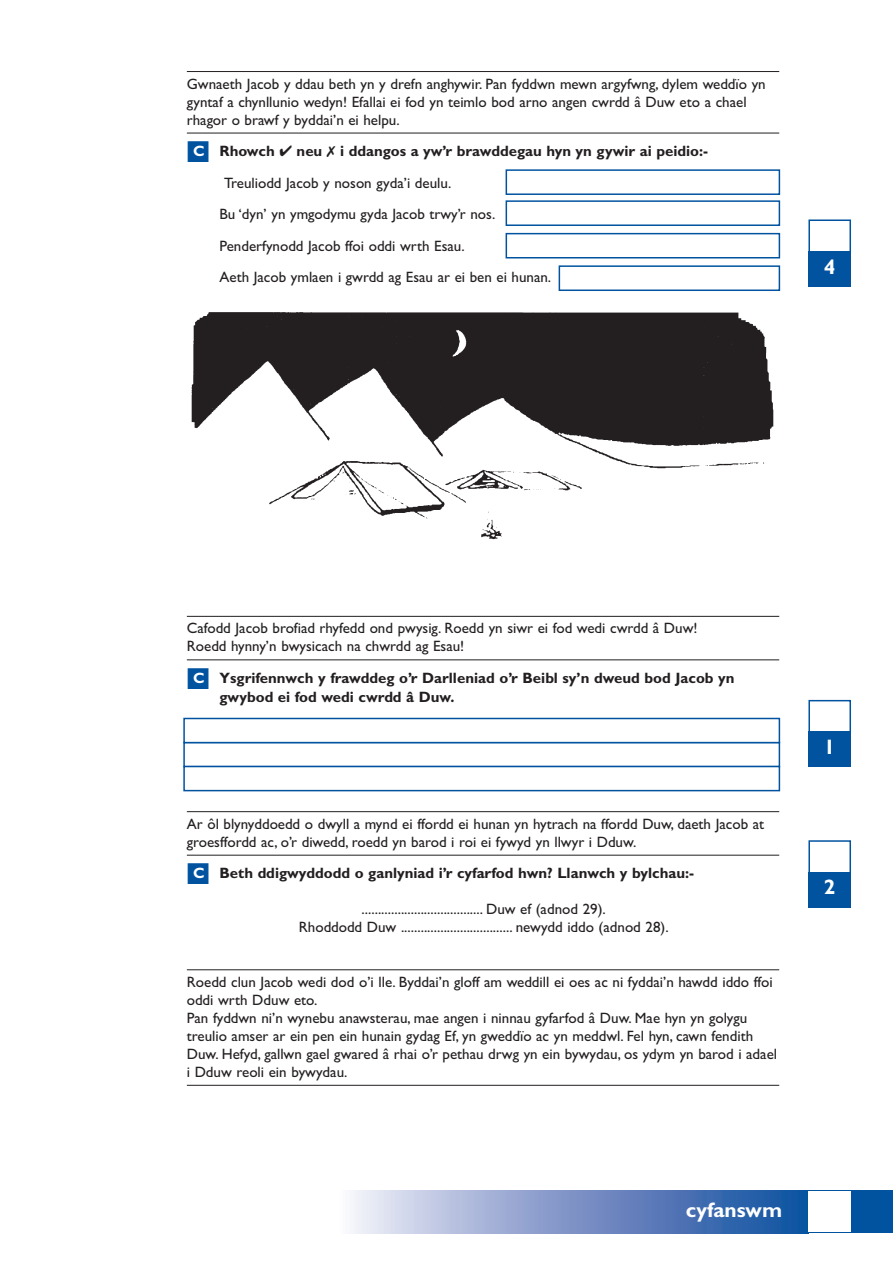
<style>
.page{position:relative;width:893px;height:1263px;background:#fff}
.page>*{position:absolute;margin:0;border:0;box-sizing:border-box;transform-origin:0 0}
.t1{font:700 21px "Gill Sans";color:#fff}
.t2{font:15px/18px "Gill Sans";color:#231f20}
.t3{font:700 15px/19.5px "Gill Sans";color:#231f20}
.s1{color:#0153a0}
.s2{color:#fff}
</style>
<div class="page">
<hr style="left:187px;top:71px;width:592px;height:1px;background:#231f20">
<hr style="left:187px;top:133px;width:592px;height:1px;background:#231f20">
<hr style="left:187px;top:616px;width:592px;height:1px;background:#231f20">
<hr style="left:187px;top:660px;width:592px;height:1px;background:#231f20">
<hr style="left:187px;top:811px;width:592px;height:1px;background:#231f20">
<hr style="left:187px;top:855px;width:592px;height:1px;background:#231f20">
<hr style="left:187px;top:970px;width:592px;height:1px;background:#231f20">
<hr style="left:187px;top:1085px;width:592px;height:1px;background:#231f20">
<div style="left:808px;top:219px;width:43px;height:34px;border:2px solid #0153a0"></div>
<div style="left:808px;top:251px;width:43px;height:36px;background:#0153a0"></div>
<div style="left:808px;top:700px;width:43px;height:34px;border:2px solid #0153a0"></div>
<div style="left:808px;top:731px;width:43px;height:36px;background:#0153a0"></div>
<div style="left:808px;top:840px;width:43px;height:34px;border:2px solid #0153a0"></div>
<div style="left:808px;top:872px;width:43px;height:36px;background:#0153a0"></div>
<div style="left:505px;top:169px;width:275px;height:26px;border:2px solid #0153a0"></div>
<div style="left:505px;top:200px;width:275px;height:26px;border:2px solid #0153a0"></div>
<div style="left:505px;top:233px;width:275px;height:26px;border:2px solid #0153a0"></div>
<div style="left:559px;top:265px;width:221px;height:26px;border:2px solid #0153a0"></div>
<img style="left:191px;top:312px;width:583px;height:228px">
<div style="left:183px;top:766px;width:597px;height:25px;border:2px solid #0153a0"></div>
<div style="left:183px;top:718px;width:597px;height:25px;border:2px solid #0153a0"></div>
<div style="left:808px;top:1191px;width:84px;height:42px;background:#0153a0"></div>
<div style="left:341px;top:1191px;width:467px;height:42px;background:linear-gradient(to right,#f3ebf7,#0a469b)"></div>
<div style="left:808px;top:1191px;width:43px;height:41px;background:#fff"></div>
<p class="t2" style="left:187px;top:76px;width:580px">Gwnaeth Jacob y ddau beth yn y drefn anghywir. Pan fyddwn mewn argyfwng, dylem weddïo yn gyntaf a chynllunio wedyn! Efallai ei fod yn teimlo bod arno angen cwrdd â Duw eto a chael rhagor o brawf y byddai’n ei helpu.</p>
<p class="t3" style="left:187px;top:143px;width:523px"><span class="s1">■</span><span class="s2">C</span> Rhowch ✔ neu ✗ i ddangos a yw’r brawddegau hyn yn gywir ai peidio:-</p>
<p class="t2" style="left:224px;top:175px;width:229px">Treuliodd Jacob y noson gyda’i deulu.</p>
<p class="t2" style="left:219px;top:207px;width:277px">Bu ‘dyn’ yn ymgodymu gyda Jacob trwy’r nos.</p>
<p class="t2" style="left:219px;top:238px;width:247px">Penderfynodd Jacob ffoi oddi wrth Esau.</p>
<p class="t2" style="left:219px;top:270px;width:333px">Aeth Jacob ymlaen i gwrdd ag Esau ar ei ben ei hunan.</p>
<h1 class="t1" style="left:824px;top:259px;width:13px">4</h1>
<p class="t2" style="left:187px;top:621px;width:512px">Cafodd Jacob brofiad rhyfedd ond pwysig. Roedd yn siwr ei fod wedi cwrdd â Duw!<br>Roedd hynny’n bwysicach na chwrdd ag Esau!</p>
<p class="t3" style="left:219px;top:670px;width:517px;text-indent:-33px"><span class="s1">■</span><span class="s2">C</span> Ysgrifennwch y frawddeg o’r Darlleniad o’r Beibl sy’n dweud bod Jacob yn gwybod ei fod wedi cwrdd â Duw.</p>
<p class="t2" style="left:187px;top:816px;width:579px">Ar ôl blynyddoedd o dwyll a mynd ei ffordd ei hunan yn hytrach na ffordd Duw, daeth Jacob at groesffordd ac, o’r diwedd, roedd yn barod i roi ei fywyd yn llwyr i Dduw.</p>
<p class="t3" style="left:187px;top:865px;width:509px"><span class="s1">■</span><span class="s2">C</span> Beth ddigwyddodd o ganlyniad i’r cyfarfod hwn? Llanwch y bylchau:-</p>
<p class="t2" style="left:299px;top:902px;width:371px;text-align:center">..................................... Duw ef (adnod 29).<br>Rhoddodd Duw .................................. newydd iddo (adnod 28).</p>
<p class="t2" style="left:187px;top:974px;width:592px">Roedd clun Jacob wedi dod o’i lle. Byddai’n gloff am weddill ei oes ac ni fyddai’n hawdd iddo ffoi oddi wrth Dduw eto.<br>Pan fyddwn ni’n wynebu anawsterau, mae angen i ninnau gyfarfod â Duw. Mae hyn yn golygu treulio amser ar ein pen ein hunain gydag Ef, yn gweddïo ac yn meddwl. Fel hyn, cawn fendith Duw. Hefyd, gallwn gael gwared â rhai o’r pethau drwg yn ein bywydau, os ydym yn barod i adael i Dduw reoli ein bywydau.</p>
<h1 class="t1" style="left:824px;top:740px;width:13px">1</h1>
<h1 class="t1" style="left:824px;top:880px;width:13px">2</h1>
<h1 class="t1" style="left:686px;top:1202px;width:98px">cyfanswm</h1>
</div>
